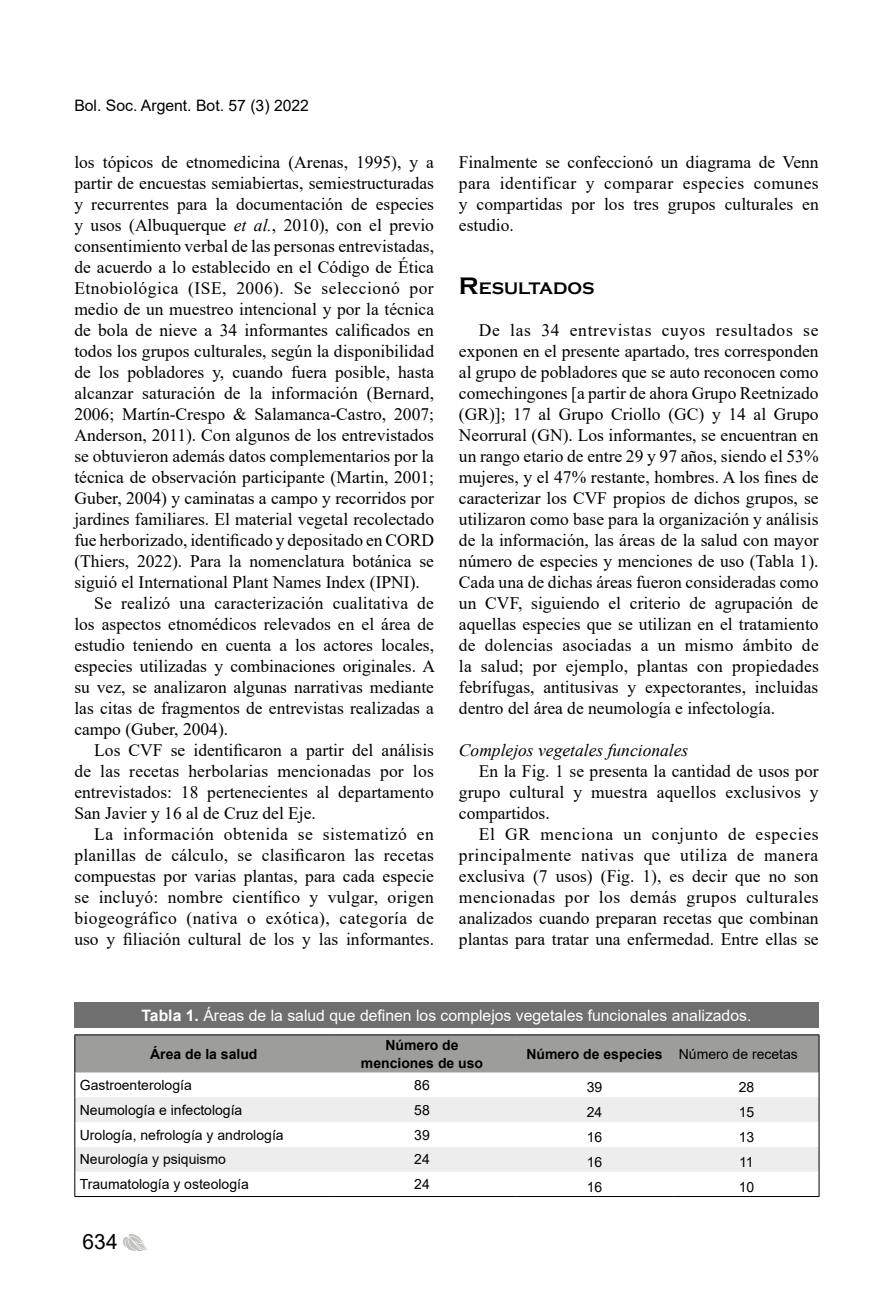
<style>
.page{position:relative;width:893px;height:1290px;background:#fff}
.page>*{position:absolute;margin:0;border:0;box-sizing:border-box;transform-origin:0 0}
.t1{font:21px "Arial";color:#000}
.t2{font:17.5px/21px "Times New Roman";color:#000;text-align:justify}
.t3{font:17.5px "Times New Roman";letter-spacing:.03em;color:#000}
.t4{font:17.5px "Times New Roman";letter-spacing:.025em;color:#000}
.t5{font:17.5px "Times New Roman";letter-spacing:.02em;color:#000}
.t6{font:italic 17.5px "Times New Roman";color:#000}
.t7{font:700 17.15px "Copperplate Gothic";color:#000}
.t8{font:15.75px "Arial";color:#fff}
.t9{font:15.75px "Arial";color:#000}
.t10{font:14px "Arial";color:#000}
.t11{font:700 14px/17.5px "Arial";color:#000;text-align:center}
.s1{font-style:italic}
.s2{font-size:24.5px}
.s3{font-weight:700}
.s4{font-weight:400}
</style>
<div class="page">
<svg style="left:123px;top:1234px;width:25px;height:17px"></svg>
<div style="left:74px;top:1002px;width:745px;height:25px;background:#706f6f"></div>
<hr style="left:74px;top:1034px;width:255px;height:1px;background:#000">
<hr style="left:329px;top:1034px;width:186px;height:1px;background:#000">
<hr style="left:515px;top:1034px;width:159px;height:1px;background:#000">
<hr style="left:674px;top:1034px;width:145px;height:1px;background:#000">
<svg style="left:74px;top:1035px;width:746px;height:161px"></svg>
<hr style="left:74px;top:1196px;width:255px;height:1px;background:#000">
<hr style="left:329px;top:1196px;width:186px;height:1px;background:#000">
<hr style="left:515px;top:1196px;width:159px;height:1px;background:#000">
<hr style="left:674px;top:1196px;width:145px;height:1px;background:#000">
<p class="t9" style="left:74px;top:94px;width:236px">Bol. Soc. Argent. Bot. 57 (3) 2022</p>
<p class="t2" style="left:74px;top:151px;width:361px">los tópicos de etnomedicina (Arenas, 1995), y a</p>
<p class="t2" style="left:74px;top:172px;width:361px">partir de encuestas semiabiertas, semiestructuradas</p>
<p class="t2" style="left:74px;top:193px;width:361px">y recurrentes para la documentación de especies</p>
<p class="t2" style="left:74px;top:214px;width:361px">y usos (Albuquerque <span class="s1">et al.</span>, 2010), con el previo</p>
<p class="t2" style="left:74px;top:235px;width:361px">consentimiento verbal de las personas entrevistadas,</p>
<p class="t2" style="left:74px;top:256px;width:361px">de acuerdo a lo establecido en el Código de Ética</p>
<p class="t3" style="left:74px;top:276px;width:361px">Etnobiológica (ISE, 2006). Se seleccionó por</p>
<p class="t2" style="left:74px;top:298px;width:361px">medio de un muestreo intencional y por la técnica</p>
<p class="t2" style="left:74px;top:319px;width:361px">de bola de nieve a 34 informantes calificados en</p>
<p class="t2" style="left:74px;top:340px;width:361px">todos los grupos culturales, según la disponibilidad</p>
<p class="t2" style="left:74px;top:361px;width:361px">de los pobladores y, cuando fuera posible, hasta</p>
<p class="t2" style="left:74px;top:382px;width:361px">alcanzar saturación de la información (Bernard,</p>
<p class="t2" style="left:74px;top:403px;width:361px">2006; Martín-Crespo &amp; Salamanca-Castro, 2007;</p>
<p class="t2" style="left:74px;top:424px;width:361px">Anderson, 2011). Con algunos de los entrevistados</p>
<p class="t2" style="left:74px;top:445px;width:361px">se obtuvieron además datos complementarios por la</p>
<p class="t2" style="left:74px;top:466px;width:361px">técnica de observación participante (Martin, 2001;</p>
<p class="t2" style="left:74px;top:487px;width:361px">Guber, 2004) y caminatas a campo y recorridos por</p>
<p class="t2" style="left:74px;top:508px;width:361px">jardines familiares. El material vegetal recolectado</p>
<p class="t2" style="left:74px;top:529px;width:361px">fue herborizado, identificado y depositado en CORD</p>
<p class="t2" style="left:74px;top:550px;width:361px">(Thiers, 2022). Para la nomenclatura botánica se</p>
<p class="t2" style="left:74px;top:571px;width:347px">siguió el International Plant Names Index (IPNI).</p>
<p class="t2" style="left:94px;top:592px;width:341px">Se realizó una caracterización cualitativa de</p>
<p class="t2" style="left:74px;top:613px;width:361px">los aspectos etnomédicos relevados en el área de</p>
<p class="t2" style="left:74px;top:634px;width:361px">estudio teniendo en cuenta a los actores locales,</p>
<p class="t2" style="left:74px;top:655px;width:362px">especies utilizadas y combinaciones originales. A</p>
<p class="t2" style="left:74px;top:676px;width:361px">su vez, se analizaron algunas narrativas mediante</p>
<p class="t2" style="left:74px;top:697px;width:361px">las citas de fragmentos de entrevistas realizadas a</p>
<p class="t2" style="left:74px;top:718px;width:155px">campo (Guber, 2004).</p>
<p class="t2" style="left:94px;top:739px;width:341px">Los CVF se identificaron a partir del análisis</p>
<p class="t2" style="left:74px;top:760px;width:361px">de las recetas herbolarias mencionadas por los</p>
<p class="t2" style="left:74px;top:781px;width:361px">entrevistados: 18 pertenecientes al departamento</p>
<p class="t2" style="left:74px;top:802px;width:243px">San Javier y 16 al de Cruz del Eje.</p>
<p class="t3" style="left:94px;top:822px;width:341px">La información obtenida se sistematizó en</p>
<p class="t2" style="left:74px;top:844px;width:361px">planillas de cálculo, se clasificaron las recetas</p>
<p class="t2" style="left:74px;top:865px;width:361px">compuestas por varias plantas, para cada especie</p>
<p class="t5" style="left:74px;top:885px;width:361px">se incluyó: nombre científico y vulgar, origen</p>
<p class="t4" style="left:74px;top:906px;width:361px">biogeográfico (nativa o exótica), categoría de</p>
<p class="t2" style="left:74px;top:928px;width:361px">uso y filiación cultural de los y las informantes.</p>
<p class="t2" style="left:459px;top:151px;width:361px">Finalmente se confeccionó un diagrama de Venn para identificar y comparar especies comunes y compartidas por los tres grupos culturales en estudio.</p>
<p class="t7" style="left:459px;top:279px;width:136px"><span class="s2">R</span>ESULTADOS</p>
<p class="t2" style="left:459px;top:319px;width:361px;text-indent:20px">De las 34 entrevistas cuyos resultados se exponen en el presente apartado, tres corresponden al grupo de pobladores que se auto reconocen como comechingones [a partir de ahora Grupo Reetnizado (GR)]; 17 al Grupo Criollo (GC) y 14 al Grupo Neorrural (GN). Los informantes, se encuentran en un rango etario de entre 29 y 97 años, siendo el 53% mujeres, y el 47% restante, hombres. A los fines de caracterizar los CVF propios de dichos grupos, se utilizaron como base para la organización y análisis de la información, las áreas de la salud con mayor número de especies y menciones de uso (Tabla 1).<br>Cada una de dichas áreas fueron consideradas como un CVF, siguiendo el criterio de agrupación de aquellas especies que se utilizan en el tratamiento de dolencias asociadas a un mismo ámbito de la salud; por ejemplo, plantas con propiedades febrífugas, antitusivas y expectorantes, incluidas dentro del área de neumología e infectología.</p>
<p class="t6" style="left:459px;top:738px;width:231px">Complejos vegetales funcionales</p>
<p class="t2" style="left:459px;top:760px;width:361px;text-indent:20px">En la Fig. 1 se presenta la cantidad de usos por grupo cultural y muestra aquellos exclusivos y compartidos.</p>
<p class="t2" style="left:459px;top:823px;width:361px;text-indent:20px">El GR menciona un conjunto de especies principalmente nativas que utiliza de manera exclusiva (7 usos) (Fig. 1), es decir que no son mencionadas por los demás grupos culturales analizados cuando preparan recetas que combinan plantas para tratar una enfermedad. Entre ellas se</p>
<p class="t8" style="left:141px;top:1004px;width:611px"><span class="s3">Tabla 1.</span> Áreas de la salud que definen los complejos vegetales funcionales analizados.</p>
<p class="t11" style="left:150px;top:1045px;width:109px">Área de la salud</p>
<p class="t11" style="left:361px;top:1036px;width:124px">Número de menciones de uso</p>
<p class="t11" style="left:526px;top:1045px;width:273px">Número de especies <span class="s4">Número de recetas</span></p>
<p class="t10" style="left:80px;top:1075px;width:114px">Gastroenterología</p>
<p class="t10" style="left:414px;top:1075px;width:17px">86</p>
<p class="t10" style="left:587px;top:1078px;width:17px">39</p>
<p class="t10" style="left:739px;top:1078px;width:17px">28</p>
<p class="t10" style="left:80px;top:1100px;width:164px">Neumología e infectología</p>
<p class="t10" style="left:414px;top:1100px;width:17px">58</p>
<p class="t10" style="left:587px;top:1102px;width:17px">24</p>
<p class="t10" style="left:739px;top:1102px;width:17px">15</p>
<p class="t10" style="left:80px;top:1125px;width:205px">Urología, nefrología y andrología</p>
<p class="t10" style="left:414px;top:1125px;width:17px">39</p>
<p class="t10" style="left:587px;top:1127px;width:17px">16</p>
<p class="t10" style="left:739px;top:1127px;width:17px">13</p>
<p class="t10" style="left:80px;top:1150px;width:148px">Neurología y psiquismo</p>
<p class="t10" style="left:414px;top:1150px;width:17px">24</p>
<p class="t10" style="left:587px;top:1152px;width:17px">16</p>
<p class="t10" style="left:739px;top:1152px;width:16px">11</p>
<p class="t10" style="left:80px;top:1174px;width:171px">Traumatología y osteología</p>
<p class="t10" style="left:414px;top:1174px;width:17px">24</p>
<p class="t10" style="left:587px;top:1177px;width:17px">16</p>
<p class="t10" style="left:739px;top:1177px;width:17px">10</p>
<p class="t1" style="left:83px;top:1227px;width:37px">634</p>
</div>
